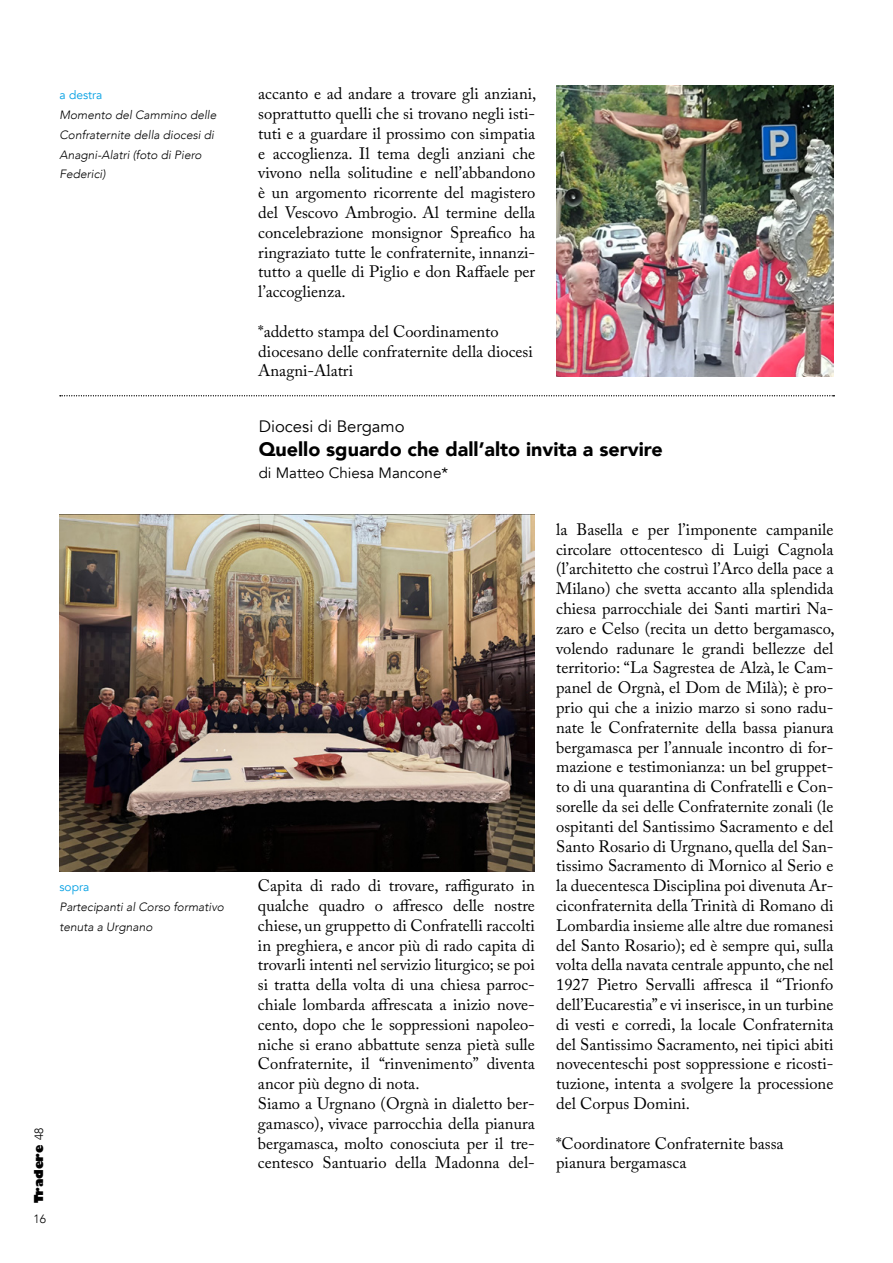
<style>
.page{position:relative;width:893px;height:1263px;background:#fff}
.page>*{position:absolute;margin:0;border:0;box-sizing:border-box;transform-origin:0 0}
.t1{font:900 19.5px "Avenir";color:#000}
.t2{font:16.5px/19.8px "Adobe Caslon Pro";color:#000}
.t3{font:16.5px "Avenir";color:#000}
.t4{font:15px "Avenir";color:#000}
.t5{font:italic 300 12px/19.8px "Avenir";color:#000}
.t6{font:12px "Avenir";color:#009fe3}
.t7{font:800 12px "Gill Sans";color:#000}
.t8{font:300 12px "Avenir";color:#000}
.s1{font-family:"Avenir";font-weight:300}
</style>
<div class="page">
<img style="left:556px;top:85px;width:277px;height:291px">
<img style="left:60px;top:515px;width:475px;height:356px">
<svg style="left:60px;top:395px;width:774px;height:1px"></svg>
<p class="t6" style="left:60px;top:88px;width:44px">a destra</p>
<p class="t5" style="left:60px;top:105px;width:158px">Momento del Cammino delle<br>Confraternite della diocesi di<br>Anagni-Alatri (foto di Piero<br>Federici)</p>
<p class="t6" style="left:60px;top:880px;width:31px">sopra</p>
<p class="t5" style="left:60px;top:897px;width:166px">Partecipanti al Corso formativo tenuta a Urgnano</p>
<p class="t7" style="left:29px;top:1203px;width:77px;rotate:-90deg">Tradere <span class="s1">48</span></p>
<p class="t8" style="left:33px;top:1212px;width:14px">16</p>
<p class="t2" style="left:258px;top:84px;width:280px;text-align:justify">accanto e ad andare a trovare gli anziani, soprattutto quelli che si trovano negli isti&shy;tuti e a guardare il prossimo con simpatia e accoglienza. Il tema degli anziani che vivono nella solitudine e nell’abbandono è un argomento ricorrente del magistero del Vescovo Ambrogio. Al termine della concelebrazione monsignor Spreafico ha ringraziato tutte le confraternite, innanzi&shy;tutto a quelle di Piglio e don Raffaele per l’accoglienza.</p>
<p class="t2" style="left:258px;top:321px;width:276px">*addetto stampa del Coordinamento diocesano delle confraternite della diocesi<br>Anagni-Alatri</p>
<p class="t3" style="left:259px;top:417px;width:147px">Diocesi di Bergamo</p>
<p class="t1" style="left:259px;top:432px;width:406px">Quello sguardo che dall’alto invita a servire</p>
<p class="t4" style="left:259px;top:464px;width:191px">di Matteo Chiesa Mancone*</p>
<p class="t2" style="left:258px;top:876px;width:278px">Capita di rado di trovare, raffigurato in qualche quadro o affresco delle nostre chiese, un gruppetto di Confratelli raccolti in preghiera, e ancor più di rado capita di trovarli intenti nel servizio liturgico; se poi si tratta della volta di una chiesa parroc&shy;chiale lombarda affrescata a inizio nove&shy;cento, dopo che le soppressioni napoleo&shy;niche si erano abbattute senza pietà sulle Confraternite, il “rinvenimento” diventa ancor più degno di nota.<br>Siamo a Urgnano (Orgnà in dialetto ber&shy;gamasco), vivace parrocchia della pianura bergamasca, molto conosciuta per il tre&shy;centesco Santuario della Madonna del-</p>
<p class="t2" style="left:556px;top:519px;width:280px;text-align:justify">la Basella e per l’imponente campanile circolare ottocentesco di Luigi Cagnola (l’architetto che costruì l’Arco della pace a Milano) che svetta accanto alla splendida chiesa parrocchiale dei Santi martiri Na&shy;zaro e Celso (recita un detto bergamasco, volendo radunare le grandi bellezze del territorio: “La Sagrestea de Alzà, le Cam&shy;panel de Orgnà, el Dom de Milà); è pro&shy;prio qui che a inizio marzo si sono radu&shy;nate le Confraternite della bassa pianura bergamasca per l’annuale incontro di for&shy;mazione e testimonianza: un bel gruppet&shy;to di una quarantina di Confratelli e Con&shy;sorelle da sei delle Confraternite zonali (le ospitanti del Santissimo Sacramento e del Santo Rosario di Urgnano, quella del San&shy;tissimo Sacramento di Mornico al Serio e la duecentesca Disciplina poi divenuta Ar&shy;ciconfraternita della Trinità di Romano di Lombardia insieme alle altre due romanesi del Santo Rosario); ed è sempre qui, sulla volta della navata centrale appunto, che nel 1927 Pietro Servalli affresca il “Trionfo dell’Eucarestia” e vi inserisce, in un turbine di vesti e corredi, la locale Confraternita del Santissimo Sacramento, nei tipici abiti novecenteschi post soppressione e ricosti&shy;tuzione, intenta a svolgere la processione del Corpus Domini.</p>
<p class="t2" style="left:556px;top:1133px;width:229px">*Coordinatore Confraternite bassa pianura bergamasca</p>
</div>
